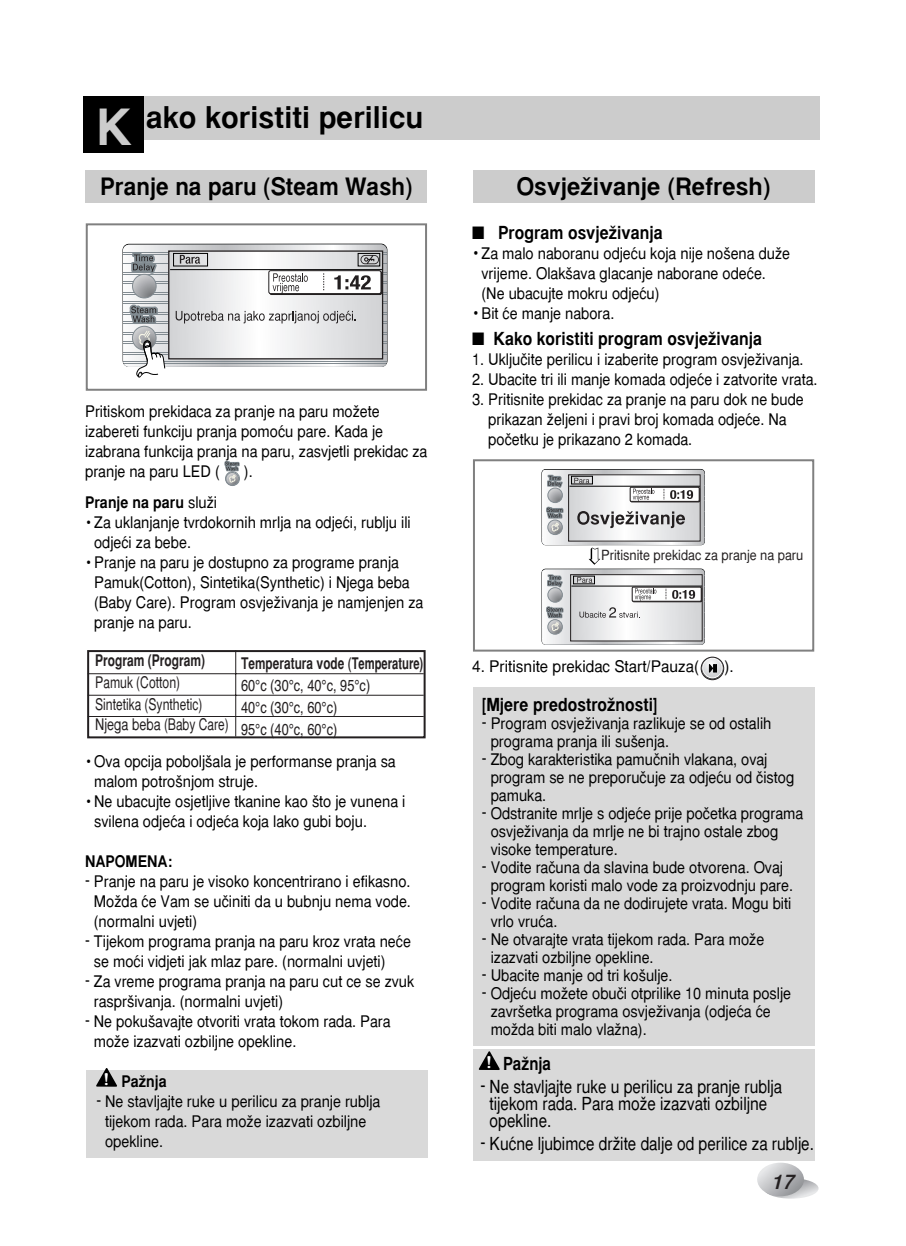
<style>
.page{position:relative;width:906px;height:1246px;background:#fff}
.page>*{position:absolute;margin:0;border:0;box-sizing:border-box;transform-origin:0 0}
.t1{font:700 30px "Euro Slavic Sans";color:#000}
.t2{font:700 24px "Euro Slavic Sans";color:#000;scale:.95 1}
.t3{font:700 24px "Euro Slavic Sans";color:#000}
.t4{font:italic 700 20px "Euro Slavic Sans";color:#231f20}
.t5{font:18px/17px "Euro Slavic Sans";color:#000;scale:.85 1}
.t6{font:700 18px "Euro Slavic Sans";color:#000;scale:.9 1}
.t7{font:700 18px "Euro Slavic Sans";color:#000;scale:.85 1}
.t8{font:16px/20px "Euro Slavic Sans";color:#000;scale:.9 1}
.t9{font:16px/22px "Helvetica";color:#231f20;scale:.8 1}
.t10{font:16px "Euro Slavic Sans";color:#000;scale:.95 1}
.t11{font:16px/22px "Euro Slavic Sans";color:#231f20;scale:.75 1}
.t12{font:700 16px "Euro Slavic Sans";color:#000;scale:.9 1}
.t13{font:700 16px "Euro Slavic Sans";color:#231f20;scale:.75 1}
.t14{font:16px "Euro Slavic Sans";color:#231f20;scale:.8 1}
.t15{font:700 16px "Helvetica";color:#231f20;scale:.75 1}
.t16{font:600 16px "Souvenir";color:#fff;scale:.9 1}
.t17{font:14px "Euro Slavic Sans";color:#231f20;scale:.9 1}
.s1{font-size:50px;color:#ccc}
.s2{font-weight:400}
.s3{font-family:"Helvetica"}
.s4{font-family:"Helvetica";font-size:17px}
</style>
<div class="page">
<div style="left:84px;top:96px;width:736px;height:43px;background:#ccc"></div>
<div style="left:84px;top:96px;width:60px;height:57px;background:#000"></div>
<div style="left:87px;top:1071px;width:341px;height:87px;background:#d9d9d9"></div>
<div style="left:473px;top:1050px;width:342px;height:111px;background:#d9d9d9"></div>
<div style="left:86px;top:170px;width:341px;height:33px;background:#ccc"></div>
<div style="left:86px;top:223px;width:341px;height:168px;border:2px solid #808080"></div>
<div style="left:473px;top:170px;width:341px;height:33px;background:#ccc"></div>
<div style="left:473px;top:459px;width:341px;height:193px;border:2px solid #808080"></div>
<div style="left:473px;top:687px;width:341px;height:358px;background:#d9d9d9"></div>
<svg style="left:123px;top:243px;width:264px;height:135px"></svg>
<svg style="left:96px;top:1068px;width:21px;height:19px"></svg>
<svg style="left:479px;top:1051px;width:21px;height:19px"></svg>
<div style="left:87px;top:650px;width:339px;height:88px;border:2px solid #231f20"></div>
<hr style="left:88px;top:695px;width:336px;height:1px;background:#231f20">
<hr style="left:88px;top:716px;width:336px;height:1px;background:#231f20">
<hr style="left:88px;top:673px;width:336px;height:1px;background:#231f20">
<hr style="left:235px;top:650px;width:1px;height:86px;background:#231f20">
<svg style="left:764px;top:1178px;width:55px;height:21px"></svg>
<svg style="left:757px;top:1163px;width:47px;height:33px"></svg>
<svg style="left:224px;top:460px;width:16px;height:26px"></svg>
<svg style="left:534px;top:459px;width:205px;height:222px"></svg>
<h1 class="t1" style="left:96px;top:107px;width:329px"><span class="s1">K</span> ako koristiti perilicu</h1>
<h2 class="t2" style="left:100px;top:177px;width:330px">Pranje na paru (Steam Wash)</h2>
<p class="t8" style="left:85px;top:403px;width:382px">Pritiskom prekidaca za pranje na paru moÏete izabereti funkciju pranja pomoçu pare. Kada je izabrana funkcija pranja na paru, zasvjetli prekidac za pranje na paru LED (</p>
<p class="t8" style="left:244px;top:463px;width:11px">).</p>
<p class="t12" style="left:85px;top:497px;width:148px">Pranje na paru <span class="s2">sluÏi</span></p>
<p class="t8" style="left:94px;top:514px;width:353px;text-indent:-9px"><span class="s3">•</span> Za uklanjanje tvrdokornih mrlja na odjeçi, rublju ili odjeçi za bebe.</p>
<p class="t8" style="left:94px;top:554px;width:367px;text-indent:-9px"><span class="s3">•</span> Pranje na paru je dostupno za programe pranja Pamuk(Cotton), Sintetika(Synthetic) i Njega beba (Baby Care). Program osvjeÏivanja je namjenjen za pranje na paru.</p>
<p class="t15" style="left:95px;top:654px;width:148px">Program (Program)</p>
<p class="t11" style="left:95px;top:673px;width:145px">Pamuk (Cotton)<br>Sintetika (Synthetic)</p>
<p class="t14" style="left:95px;top:718px;width:169px">Njega beba (Baby Care)</p>
<p class="t13" style="left:241px;top:657px;width:245px">Temperatura vode (<span class="s3">Temperature)</span></p>
<p class="t9" style="left:241px;top:676px;width:163px">60°c (30°c, 40°c, 95°c)<br>40°c (30°c, 60°c)<br>95°c (40°c, 60°c)</p>
<p class="t8" style="left:94px;top:753px;width:337px;text-indent:-9px"><span class="s3">•</span> Ova opcija pobolj‰ala je performanse pranja sa malom potro‰njom struje.</p>
<p class="t8" style="left:94px;top:793px;width:347px;text-indent:-9px"><span class="s3">•</span> Ne ubacujte osjetljive tkanine kao ‰to je vunena i svilena odjeça i odjeça koja lako gubi boju.</p>
<p class="t12" style="left:85px;top:855px;width:99px">NAPOMENA:</p>
<p class="t8" style="left:94px;top:873px;width:354px;text-align:justify;text-indent:-9px">- Pranje na paru je visoko koncentrirano i efikasno.<br>MoÏda çe Vam se uãiniti da u bubnju nema vode. (normalni uvjeti)</p>
<p class="t8" style="left:94px;top:933px;width:354px;text-indent:-9px">- Tijekom programa pranja na paru kroz vrata neçe se moçi vidjeti jak mlaz pare. (normalni uvjeti)</p>
<p class="t8" style="left:94px;top:973px;width:358px;text-indent:-9px">- Za vreme programa pranja na paru cut ce se zvuk raspr‰ivanja. (normalni uvjeti)</p>
<p class="t8" style="left:94px;top:1013px;width:331px;text-indent:-9px">- Ne poku‰avajte otvoriti vrata tokom rada. Para moÏe izazvati ozbiljne opekline.</p>
<p class="t12" style="left:121px;top:1075px;width:52px">PaÏnja</p>
<p class="t8" style="left:105px;top:1093px;width:308px;text-indent:-9px">- Ne stavljajte ruke u perilicu za pranje rublja tijekom rada. Para moÏe izazvati ozbiljne opekline.</p>
<p class="t16" style="left:104px;top:1073px;width:7px">!</p>
<h2 class="t3" style="left:516px;top:177px;width:256px">OsvjeÏivanje (Refresh)</h2>
<p class="t6" style="left:472px;top:226px;width:213px">■ Program osvjeÏivanja</p>
<p class="t8" style="left:482px;top:245px;width:345px;text-indent:-9px"><span class="s4">•</span> Za malo naboranu odjeçu koja nije no‰ena duÏe vrijeme. Olak‰ava glacanje naborane odeçe. (Ne ubacujte mokru odjeçu)</p>
<p class="t8" style="left:472px;top:305px;width:159px"><span class="s4">•</span> Bit çe manje nabora.</p>
<p class="t6" style="left:472px;top:332px;width:324px">■ Kako koristiti program osvjeÏivanja</p>
<p class="t8" style="left:472px;top:351px;width:370px">1. Ukljuãite perilicu i izaberite program osvjeÏivanja.</p>
<p class="t8" style="left:472px;top:371px;width:385px">2. Ubacite tri ili manje komada odjeçe i zatvorite vrata.</p>
<p class="t8" style="left:488px;top:391px;width:352px;text-indent:-16px">3. Pritisnite prekidac za pranje na paru dok ne bude prikazan Ïeljeni i pravi broj komada odjeçe. Na poãetku je prikazano 2 komada.</p>
<p class="t17" style="left:601px;top:550px;width:226px">Pritisnite prekidac za pranje na paru</p>
<p class="t10" style="left:472px;top:660px;width:240px">4. Pritisnite prekidac Start/Pauza(</p>
<p class="t10" style="left:724px;top:660px;width:11px">).</p>
<p class="t6" style="left:482px;top:698px;width:197px">[Mjere predostroÏnosti]</p>
<p class="t8" style="left:491px;top:716px;width:314px;line-height:18px;text-indent:-9px">- Program osvjeÏivanja razlikuje se od ostalih programa pranja ili su‰enja.</p>
<p class="t8" style="left:491px;top:752px;width:339px;line-height:18px;text-indent:-9px">- Zbog karakteristika pamuãnih vlakana, ovaj program se ne preporuãuje za odjeçu od ãistog pamuka.</p>
<p class="t8" style="left:491px;top:806px;width:349px;line-height:18px;text-indent:-9px">- Odstranite mrlje s odjeçe prije poãetka programa osvjeÏivanja da mrlje ne bi trajno ostale zbog visoke temperature.</p>
<p class="t8" style="left:491px;top:860px;width:337px;line-height:18px;text-indent:-9px">- Vodite raãuna da slavina bude otvorena. Ovaj program koristi malo vode za proizvodnju pare.</p>
<p class="t8" style="left:491px;top:896px;width:336px;line-height:18px;text-indent:-9px">- Vodite raãuna da ne dodirujete vrata. Mogu biti vrlo vruça.</p>
<p class="t8" style="left:491px;top:932px;width:306px;line-height:18px;text-indent:-9px">- Ne otvarajte vrata tijekom rada. Para moÏe izazvati ozbiljne opekline.</p>
<p class="t8" style="left:482px;top:967px;width:213px">- Ubacite manje od tri ko‰ulje.</p>
<p class="t8" style="left:491px;top:986px;width:335px;line-height:18px;text-indent:-9px">- Odjeçu moÏete obuãi otprilike 10 minuta poslje zavr‰etka programa osvjeÏivanja (odjeça çe moÏda biti malo vlaÏna).</p>
<p class="t16" style="left:486px;top:1056px;width:7px">!</p>
<p class="t7" style="left:503px;top:1057px;width:58px">PaÏnja</p>
<p class="t5" style="left:490px;top:1080px;width:346px;text-indent:-9px">- Ne stavljajte ruke u perilicu za pranje rublja tijekom rada. Para moÏe izazvati ozbiljne opekline.</p>
<p class="t5" style="left:480px;top:1136px;width:394px">- Kuçne ljubimce drÏite dalje od perilice za rublje.</p>
<p class="t4" style="left:771px;top:1174px;width:24px">17</p>
</div>
